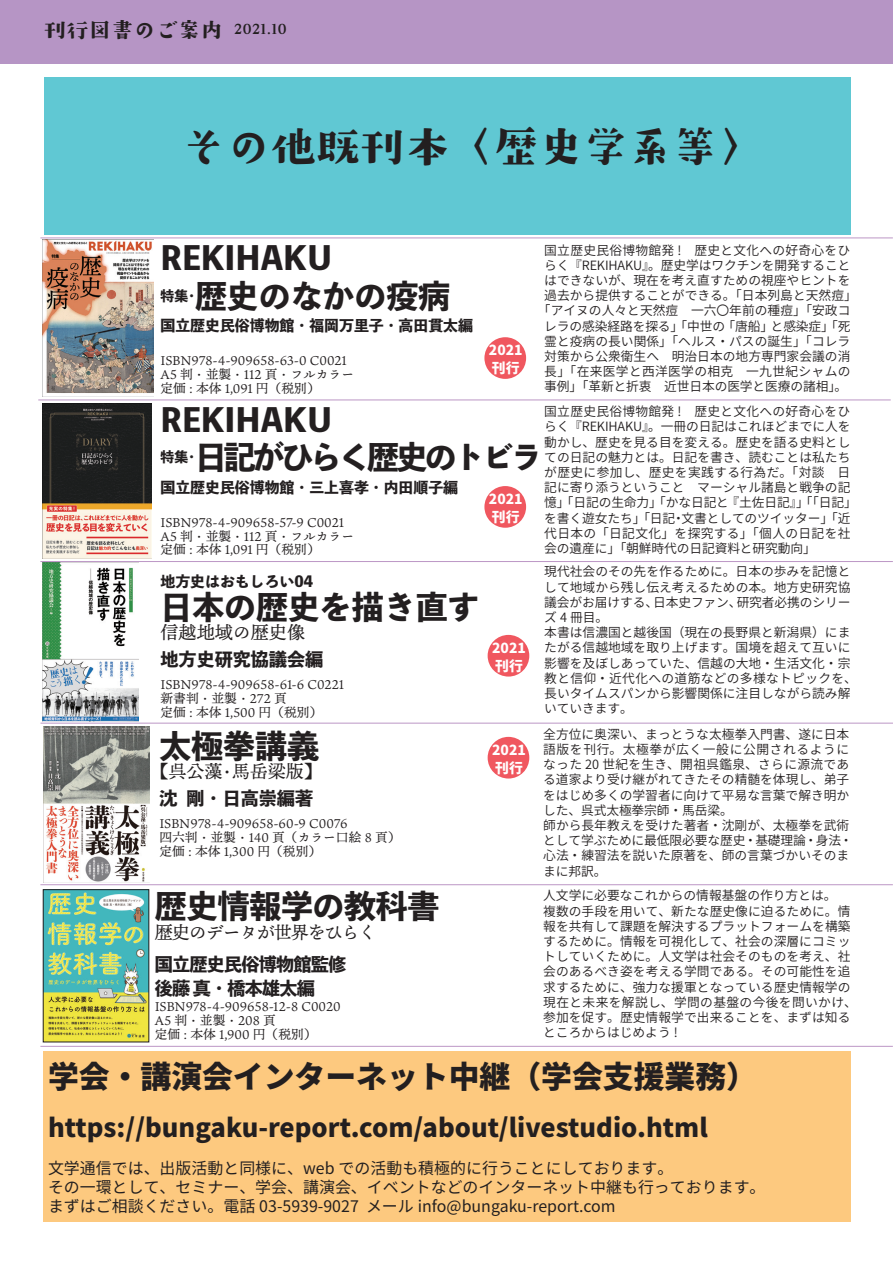
<style>
.page{position:relative;width:893px;height:1263px;background:#fff}
.page>*{position:absolute;margin:0;border:0;box-sizing:border-box;transform-origin:0 0}
.t1{font:44.7px "DS ayumin";color:#231f20}
.t2{font:800 31.95px "Toppan Bunkyu Midashi Gothic Std N";color:#231f20}
.t3{font:800 31.95px "Toppan Bunkyu Midashi Gothic Std N";letter-spacing:-.1em;color:#231f20}
.t4{font:800 30.9px "Source Han Sans";color:#231f20}
.t5{font:800 25.5px "Source Han Sans";color:#231f20}
.t6{font:22.35px "DS ayumin";color:#231f20}
.t7{font:800 18px/23.4px "Toppan Bunkyu Midashi Gothic Std N";letter-spacing:-.04em;color:#231f20}
.t8{font:18px "Ten Mincho";letter-spacing:-.06em;color:#231f20}
.t9{font:18px "Ten Mincho";letter-spacing:-.03em;color:#231f20}
.t10{font:800 18px "Toppan Bunkyu Midashi Gothic Std N";color:#231f20}
.t11{font:18px "Ten Mincho";color:#231f20}
.t12{font:15.9px/19.2px "Source Han Sans";color:#231f20}
.t13{font:800 14.85px "Toppan Bunkyu Midashi Gothic Std N";color:#231f20}
.t14{font:800 13.8px/18.1px "Source Han Sans";color:#fff}
.t15{font:800 13.8px "Toppan Bunkyu Midashi Gothic Std N";color:#231f20}
.t16{font:12.75px/15.1px "Source Han Sans";color:#231f20}
.t17{font:12.75px/13.8px "Ten Mincho";color:#231f20}
.s1{font-size:13.8px}
</style>
<div class="page">
<div style="left:0;top:0;width:893px;height:64px;background:#b695c5"></div>
<hr style="left:40px;top:238px;width:853px;height:1px;background:#bc96c5">
<hr style="left:38px;top:400px;width:853px;height:1px;background:#bc96c5">
<hr style="left:40px;top:561px;width:853px;height:1px;background:#bc96c5">
<hr style="left:41px;top:723px;width:852px;height:1px;background:#bc96c5">
<hr style="left:40px;top:884px;width:853px;height:1px;background:#bc96c5">
<hr style="left:40px;top:1046px;width:853px;height:1px;background:#bc96c5">
<img style="left:45px;top:891px;width:102px;height:149px">
<div style="left:43px;top:889px;width:106px;height:153px;border:1px solid #231f20"></div>
<img style="left:43px;top:726px;width:106px;height:156px">
<img style="left:42px;top:563px;width:97px;height:158px">
<img style="left:43px;top:404px;width:109px;height:155px">
<img style="left:43px;top:240px;width:110px;height:153px">
<div style="left:44px;top:77px;width:806px;height:158px;background:#60c8d3"></div>
<div style="left:484px;top:337px;width:42px;height:42px;background:#f0575f;border-radius:50%"></div>
<div style="left:484px;top:486px;width:42px;height:42px;background:#f0575f;border-radius:50%"></div>
<div style="left:488px;top:635px;width:41px;height:41px;background:#f0575f;border-radius:50%"></div>
<div style="left:488px;top:737px;width:41px;height:41px;background:#f0575f;border-radius:50%"></div>
<div style="left:43px;top:1051px;width:808px;height:170px;background:#fdc97f"></div>
<h3 class="t6" style="left:44px;top:17px;width:244px">刊行図書のご案内 <span class="s1">2021.10</span></h3>
<h1 class="t1" style="left:182px;top:121px;width:582px">その他既刊本〈歴史学系等〉</h1>
<h2 class="t2" style="left:161px;top:234px;width:205px">REKIHAKU　</h2>
<p class="t15" style="left:161px;top:285px;width:40px">特集・</p>
<h2 class="t2" style="left:195px;top:271px;width:257px">歴史のなかの疫病</h2>
<p class="t13" style="left:161px;top:314px;width:314px">国立歴史民俗博物館・福岡万里子・高田貫太編</p>
<p class="t17" style="left:161px;top:354px;width:195px">ISBN978-4-909658-63-0 C0021<br>A5 判・並製・112 頁・フルカラー定価 : 本体 1,091 円（税別）</p>
<p class="t14" style="left:489px;top:341px;width:35px">2021刊行</p>
<p class="t16" style="left:538px;top:243px;width:320px;text-align:center">国立歴史民俗博物館発 !　歴史と文化への好奇心をひらく『REKIHAKU』。歴史学はワクチンを開発することはできないが、現在を考え直すための視座やヒントを過去から提供することができる。「日本列島と天然痘」「アイヌの人々と天然痘　一六〇年前の種痘」「安政コレラの感染経路を探る」「中世の「唐船」と感染症」「死霊と疫病の長い関係」「ヘルス・パスの誕生」「コレラ対策から公衆衛生へ　明治日本の地方専門家会議の消長」「在来医学と西洋医学の相克　一九世紀シャムの事例」「革新と折衷　近世日本の医学と医療の諸相」。</p>
<p class="t16" style="left:544px;top:404px;width:314px">国立歴史民俗博物館発 !　歴史と文化への好奇心をひらく『REKIHAKU』。一冊の日記はこれほどまでに人を動かし、歴史を見る目を変える。歴史を語る史料としての日記の魅力とは。日記を書き、読むことは私たちが歴史に参加し、歴史を実践する行為だ。「対談　日記に寄り添うということ　マーシャル諸島と戦争の記憶」「日記の生命力」「かな日記と『土佐日記』」「「日記」を書く遊女たち」「日記・文書としてのツイッター」「近代日本の「日記文化」を探究する」「個人の日記を社会の遺産に」「朝鮮時代の日記資料と研究動向」</p>
<h2 class="t2" style="left:161px;top:395px;width:205px">REKIHAKU　</h2>
<p class="t15" style="left:161px;top:446px;width:40px">特集・</p>
<h2 class="t3" style="left:195px;top:432px;width:349px">日記がひらく歴史のトビラ</h2>
<p class="t13" style="left:161px;top:476px;width:299px">国立歴史民俗博物館・三上喜孝・内田順子編</p>
<p class="t17" style="left:161px;top:515px;width:195px">ISBN978-4-909658-57-9 C0021<br>A5 判・並製・112 頁・フルカラー定価 : 本体 1,091 円（税別）</p>
<p class="t14" style="left:489px;top:490px;width:35px">2021刊行</p>
<p class="t13" style="left:161px;top:570px;width:154px">地方史はおもしろい04</p>
<h2 class="t2" style="left:161px;top:582px;width:320px">日本の歴史を描き直す</h2>
<h3 class="t11" style="left:161px;top:622px;width:146px">信越地域の歴史像</h3>
<h3 class="t10" style="left:161px;top:645px;width:164px">地方史研究協議会編</h3>
<p class="t17" style="left:161px;top:678px;width:185px">ISBN978-4-909658-61-6 C0221新書判・並製・272 頁<br>定価 : 本体 1,500 円（税別）</p>
<h2 class="t2" style="left:159px;top:721px;width:161px">太極拳講義</h2>
<h3 class="t9" style="left:150px;top:761px;width:173px">【呉公藻・馬岳梁版】</h3>
<h3 class="t7" style="left:159px;top:785px;width:155px">沈 剛・日高崇編著</h3>
<p class="t17" style="left:159px;top:817px;width:243px">ISBN978-4-909658-60-9 C0076<br>四六判・並製・140 頁（カラー口絵 8 頁）定価 : 本体 1,300 円（税別）</p>
<h2 class="t2" style="left:155px;top:881px;width:286px">歴史情報学の教科書</h2>
<h3 class="t8" style="left:155px;top:922px;width:223px">歴史のデータが世界をひらく</h3>
<h3 class="t7" style="left:155px;top:952px;width:210px">国立歴史民俗博物館監修　後藤 真・橋本雄太編</h3>
<p class="t17" style="left:155px;top:1000px;width:187px">ISBN978-4-909658-12-8 C0020<br>A5 判・並製・208 頁<br>定価 : 本体 1,900 円（税別）</p>
<p class="t14" style="left:492px;top:639px;width:35px">2021刊行</p>
<p class="t14" style="left:492px;top:741px;width:35px">2021刊行</p>
<p class="t16" style="left:544px;top:564px;width:314px">現代社会のその先を作るために。日本の歩みを記憶として地域から残し伝え考えるための本。地方史研究協議会がお届けする、日本史ファン、研究者必携のシリーズ 4 冊目。<br>本書は信濃国と越後国（現在の長野県と新潟県）にまたがる信越地域を取り上げます。国境を超えて互いに影響を及ぼしあっていた、信越の大地・生活文化・宗教と信仰・近代化への道筋などの多様なトピックを、長いタイムスパンから影響関係に注目しながら読み解いていきます。</p>
<p class="t16" style="left:543px;top:727px;width:311px">全方位に奥深い、まっとうな太極拳入門書、遂に日本語版を刊行。太極拳が広く一般に公開されるようになった 20 世紀を生き、開祖呉鑑泉、さらに源流である道家より受け継がれてきたその精髄を体現し、弟子をはじめ多くの学習者に向けて平易な言葉で解き明かした、呉式太極拳宗師・馬岳梁。<br>師から長年教えを受けた著者・沈剛が、太極拳を武術として学ぶために最低限必要な歴史・基礎理論・身法・心法・練習法を説いた原著を、師の言葉づかいそのままに邦訳。</p>
<p class="t16" style="left:543px;top:888px;width:315px">人文学に必要なこれからの情報基盤の作り方とは。<br>複数の手段を用いて、新たな歴史像に迫るために。情報を共有して課題を解決するプラットフォームを構築するために。情報を可視化して、社会の深層にコミットしていくために。人文学は社会そのものを考え、社会のあるべき姿を考える学問である。その可能性を追求するために、強力な援軍となっている歴史情報学の現在と未来を解説し、学問の基盤の今後を問いかけ、参加を促す。歴史情報学で出来ることを、まずは知るところからはじめよう !</p>
<h3 class="t4" style="left:48px;top:1059px;width:711px">学会・講演会インターネット中継（学会支援業務）</h3>
<h3 class="t5" style="left:48px;top:1114px;width:661px">https://bungaku-report.com/about/livestudio.html</h3>
<p class="t12" style="left:48px;top:1158px;width:719px">文学通信では、出版活動と同様に、web での活動も積極的に行うことにしております。<br>その一環として、セミナー、学会、講演会、イベントなどのインターネット中継も行っております。まずはご相談ください。電話 03-5939-9027 メール info@bungaku-report.com</p>
</div>
